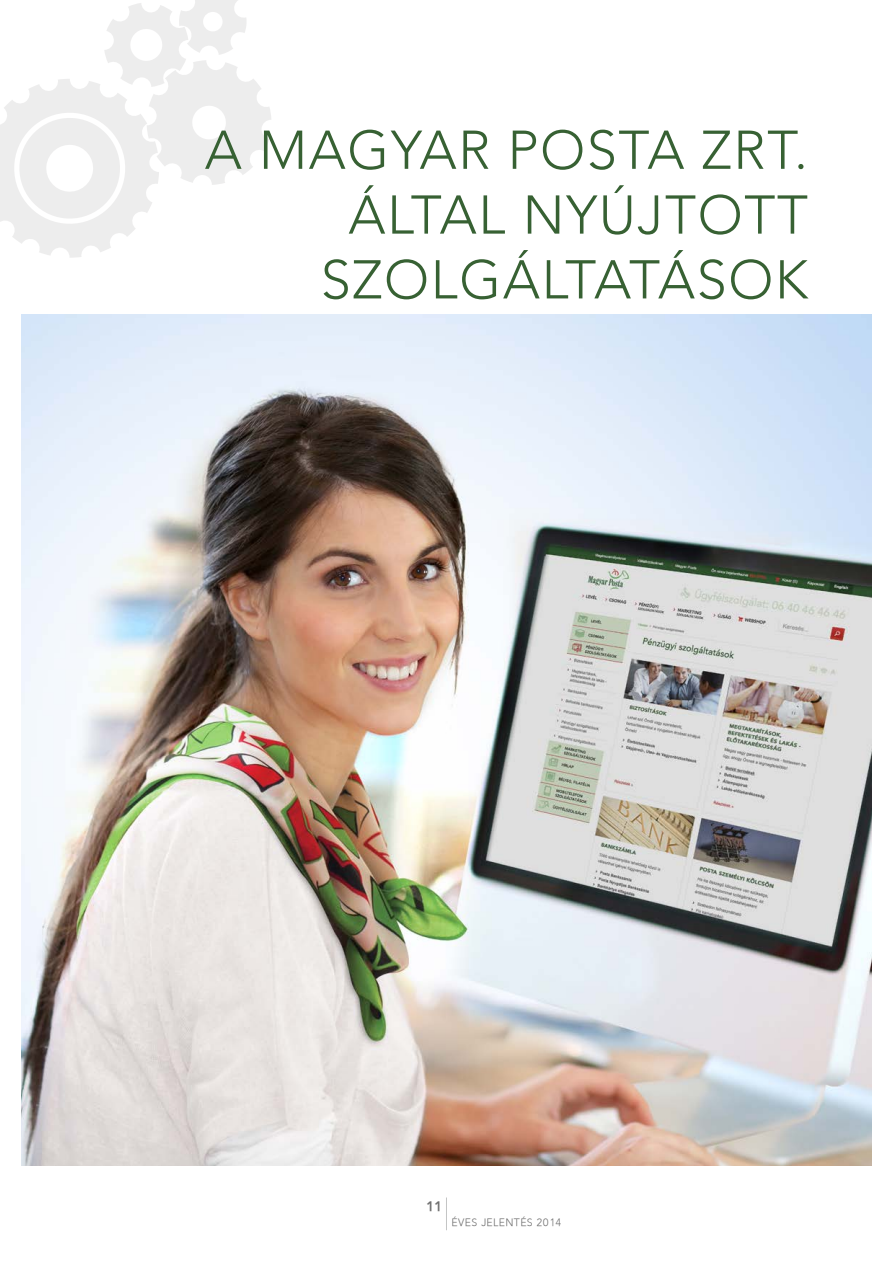
<style>
.page{position:relative;width:893px;height:1263px;background:#fff}
.page>*{position:absolute;margin:0;border:0;box-sizing:border-box;transform-origin:0 0}
.t1{font:300 54px/64.8px "Avenir";letter-spacing:.03em;color:#376133;text-align:right}
.t2{font:13.5px "Avenir Hv PFL Normal";color:#6e6e6e}
.t3{font:10.5px "Avenir Lt PFL Normal";letter-spacing:.1em;color:#6e6e6e}
</style>
<div class="page">
<svg style="left:0;top:0;width:271px;height:258px"></svg>
<hr style="left:446px;top:1197px;width:1px;height:33px;background:#c4c5c5">
<img style="left:21px;top:315px;width:851px;height:850px">
<p class="t1" style="left:205px;top:118px;width:605px">A MAGYAR POSTA ZRT.<br>ÁLTAL NYÚJTOTT<br>SZOLGÁLTATÁSOK</p>
<p class="t2" style="left:425px;top:1198px;width:17px">11</p>
<p class="t3" style="left:452px;top:1216px;width:111px">ÉVES JELENTÉS 2014</p>
</div>
